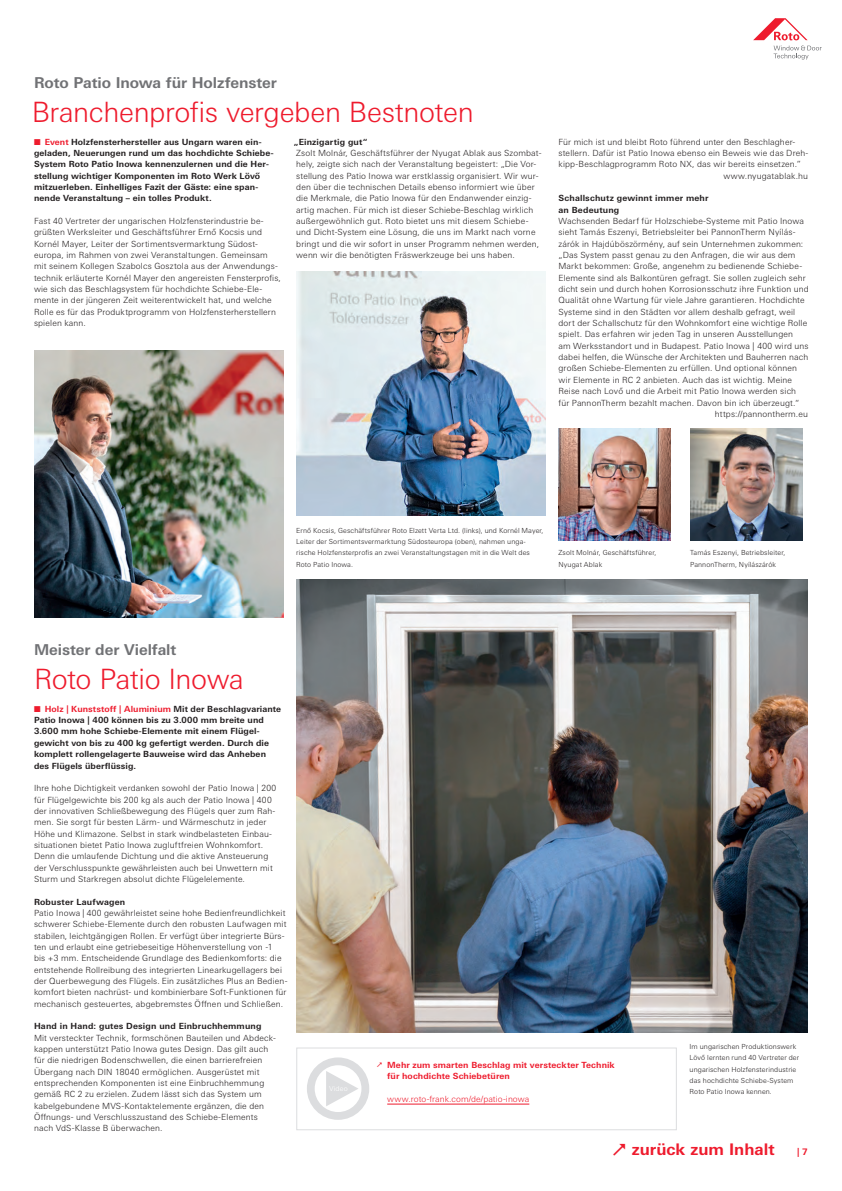
<style>
.page{position:relative;width:842px;height:1191px;background:#fff}
.page>*{position:absolute;margin:0;border:0;box-sizing:border-box;transform-origin:0 0}
.t1{font:300 28px "Univers Next W1 G";letter-spacing:-.015em;color:#ee1b2d}
.t2{font:700 16px "Univers Next W1 G";color:#ee1b2d}
.t3{font:700 15px "Univers Next W1 G";letter-spacing:-.005em;color:#717275}
.t4{font:700 9px "Univers Next W1 G";color:#ee1b2d}
.t5{font:300 8.5px/11.3px "Univers Next W1 G";letter-spacing:.02em;color:#231f20}
.t6{font:700 8.5px/11.3px "Univers Next W1 G";letter-spacing:.01em;color:#231f20}
.t7{font:700 8.5px/11.3px "Univers Next W1 G";letter-spacing:.01em;color:#ee1b2d}
.t8{font:300 8.5px "Univers Next W1 G";letter-spacing:.01em;color:#ee1b2d}
.t9{font:300 7px/11.3px "Univers Next W1 G";letter-spacing:.015em;color:#231f20}
.s1{color:#ee1b2d}
</style>
<div class="page">
<svg style="left:773px;top:46px;width:49px;height:14px"></svg>
<svg style="left:753px;top:18px;width:55px;height:22px"></svg>
<img style="left:690px;top:428px;width:112px;height:112px">
<hr style="left:387px;top:1104px;width:142px;height:1px;background:#ee1b2d">
<img style="left:558px;top:428px;width:113px;height:112px">
<img style="left:296px;top:579px;width:512px;height:453px">
<img style="left:296px;top:272px;width:250px;height:244px">
<img style="left:34px;top:350px;width:249px;height:267px">
<svg style="left:307px;top:1057px;width:62px;height:62px"></svg>
<div style="left:296px;top:1047px;width:381px;height:83px;border:1px solid #dcdddf"></div>
<h3 class="t3" style="left:34px;top:74px;width:244px">Roto Patio Inowa für Holzfenster</h3>
<h1 class="t1" style="left:32px;top:96px;width:444px">Branchenprofis vergeben Bestnoten</h1>
<p class="t6" style="left:34px;top:136px;width:241px"><span class="s1">■ Event</span> Holzfensterhersteller aus Ungarn waren ein&shy;geladen, Neuerungen rund um das hochdichte Schiebe-System Roto Patio Inowa kennenzulernen und die Her&shy;stellung wichtiger Komponenten im Roto Werk Lövő mitzuerleben. Einhelliges Fazit der Gäste: eine span&shy;nende Veranstaltung – ein tolles Produkt.</p>
<p class="t5" style="left:34px;top:215px;width:248px">Fast 40 Vertreter der ungarischen Holzfensterindustrie be&shy;grüßten Werksleiter und Geschäftsführer Ernő Kocsis und Kornél Mayer, Leiter der Sortimentsvermarktung Südost&shy;europa, im Rahmen von zwei Veranstaltungen. Gemeinsam mit seinem Kollegen Szabolcs Gosztola aus der Anwendungs&shy;technik erläuterte Kornél Mayer den angereisten Fensterprofis, wie sich das Beschlagsystem für hochdichte Schiebe-Ele&shy;mente in der jüngeren Zeit weiterentwickelt hat, und welche Rolle es für das Produktprogramm von Holzfensterherstellern spielen kann.</p>
<p class="t6" style="left:294px;top:136px;width:75px">„Einzigartig gut“</p>
<p class="t5" style="left:296px;top:147px;width:247px">Zsolt Molnár, Geschäftsführer der Nyugat Ablak aus Szombat&shy;hely, zeigte sich nach der Veranstaltung begeistert: „Die Vor&shy;stellung des Patio Inowa war erstklassig organisiert. Wir wur&shy;den über die technischen Details ebenso informiert wie über die Merkmale, die Patio Inowa für den Endanwender einzig&shy;artig machen. Für mich ist dieser Schiebe-Beschlag wirklich außergewöhnlich gut. Roto bietet uns mit diesem Schiebe&shy;und Dicht-System eine Lösung, die uns im Markt nach vorne bringt und die wir sofort in unser Programm nehmen werden, wenn wir die benötigten Fräswerkzeuge bei uns haben.</p>
<p class="t5" style="left:558px;top:136px;width:238px">Für mich ist und bleibt Roto führend unter den Beschlagher-</p>
<p class="t5" style="left:558px;top:147px;width:251px">stellern. Dafür ist Patio Inowa ebenso ein Beweis wie das Dreh-</p>
<p class="t5" style="left:558px;top:159px;width:244px">kipp-Beschlagprogramm Roto NX, das wir bereits einsetzen.”</p>
<p class="t5" style="left:723px;top:170px;width:86px">www.nyugatablak.hu</p>
<p class="t6" style="left:558px;top:193px;width:152px">Schallschutz gewinnt immer mehr an Bedeutung</p>
<p class="t5" style="left:558px;top:215px;width:247px">Wachsenden Bedarf für Holzschiebe-Systeme mit Patio Inowa</p>
<p class="t5" style="left:558px;top:227px;width:239px">sieht Tamás Eszenyi, Betriebsleiter bei PannonTherm Nyílás-</p>
<p class="t5" style="left:558px;top:238px;width:246px">zárók in Hajdúböszörmény, auf sein Unternehmen zukommen:</p>
<p class="t5" style="left:558px;top:249px;width:238px">„Das System passt genau zu den Anfragen, die wir aus dem</p>
<p class="t5" style="left:558px;top:261px;width:245px">Markt bekommen: Große, angenehm zu bedienende Schiebe-</p>
<p class="t5" style="left:558px;top:272px;width:249px">Elemente sind als Balkontüren gefragt. Sie sollen zugleich sehr</p>
<p class="t5" style="left:558px;top:283px;width:252px">dicht sein und durch hohen Korrosionsschutz ihre Funktion und</p>
<p class="t5" style="left:558px;top:295px;width:248px">Qualität ohne Wartung für viele Jahre garantieren. Hochdichte</p>
<p class="t5" style="left:558px;top:306px;width:238px">Systeme sind in den Städten vor allem deshalb gefragt, weil</p>
<p class="t5" style="left:558px;top:317px;width:250px">dort der Schallschutz für den Wohnkomfort eine wichtige Rolle</p>
<p class="t5" style="left:558px;top:329px;width:236px">spielt. Das erfahren wir jeden Tag in unseren Ausstellungen</p>
<p class="t5" style="left:558px;top:340px;width:252px">am Werksstandort und in Budapest. Patio Inowa | 400 wird uns</p>
<p class="t5" style="left:558px;top:351px;width:251px">dabei helfen, die Wünsche der Architekten und Bauherren nach</p>
<p class="t5" style="left:558px;top:363px;width:240px">großen Schiebe-Elementen zu erfüllen. Und optional können</p>
<p class="t5" style="left:558px;top:374px;width:235px">wir Elemente in RC 2 anbieten. Auch das ist wichtig. Meine</p>
<p class="t5" style="left:558px;top:385px;width:239px">Reise nach Lovő und die Arbeit mit Patio Inowa werden sich</p>
<p class="t5" style="left:558px;top:397px;width:242px">für PannonTherm bezahlt machen. Davon bin ich überzeugt.“</p>
<p class="t5" style="left:715px;top:408px;width:95px">https://pannontherm.eu</p>
<h3 class="t3" style="left:34px;top:640px;width:144px">Meister der Vielfalt</h3>
<h1 class="t1" style="left:34px;top:663px;width:211px">Roto Patio Inowa</h1>
<p class="t9" style="left:296px;top:524px;width:249px">Ernő Kocsis, Geschäftsführer Roto Elzett Verta Ltd. (links), und Kornél Mayer, Leiter der Sortimentsvermarktung Südosteuropa (oben), nahmen unga&shy;rische Holzfensterprofis an zwei Veranstaltungstagen mit in die Welt des Roto Patio Inowa.</p>
<p class="t9" style="left:558px;top:547px;width:99px">Zsolt Molnár, Geschäftsführer,<br>Nyugat Ablak</p>
<p class="t9" style="left:690px;top:547px;width:97px">Tamás Eszenyi, Betriebsleiter,<br>PannonTherm, Nyílászárók</p>
<p class="t6" style="left:34px;top:703px;width:249px"><span class="s1">■ Holz | Kunststoff | Aluminium</span> Mit der Beschlagvariante Patio Inowa | 400 können bis zu 3.000 mm breite und 3.600 mm hohe Schiebe-Elemente mit einem Flügel&shy;gewicht von bis zu 400 kg gefertigt werden. Durch die komplett rollengelagerte Bauweise wird das Anheben des Flügels überflüssig.</p>
<p class="t5" style="left:34px;top:782px;width:244px">Ihre hohe Dichtigkeit verdanken sowohl der Patio Inowa | 200 für Flügelgewichte bis 200 kg als auch der Patio Inowa | 400 der innovativen Schließbewegung des Flügels quer zum Rah&shy;men. Sie sorgt für besten Lärm- und Wärmeschutz in jeder Höhe und Klimazone. Selbst in stark windbelasteten Einbau&shy;situationen bietet Patio Inowa zugluftfreien Wohnkomfort.<br>Denn die umlaufende Dichtung und die aktive Ansteuerung der Verschlusspunkte gewährleisten auch bei Unwettern mit Sturm und Starkregen absolut dichte Flügelelemente.</p>
<p class="t6" style="left:34px;top:896px;width:93px">Robuster Laufwagen</p>
<p class="t5" style="left:34px;top:907px;width:255px">Patio Inowa | 400 gewährleistet seine hohe Bedienfreundlichkeit schwerer Schiebe-Elemente durch den robusten Laufwagen mit stabilen, leichtgängigen Rollen. Er verfügt über integrierte Bürs&shy;ten und erlaubt eine getriebeseitige Höhenverstellung von -1<br>bis +3 mm. Entscheidende Grundlage des Bedienkomforts: die entstehende Rollreibung des integrierten Linearkugellagers bei der Querbewegung des Flügels. Ein zusätzliches Plus an Bedien&shy;komfort bieten nachrüst- und kombinierbare Soft-Funktionen für mechanisch gesteuertes, abgebremstes Öffnen und Schließen.</p>
<p class="t6" style="left:34px;top:1020px;width:229px">Hand in Hand: gutes Design und Einbruchhemmung</p>
<p class="t5" style="left:34px;top:1032px;width:243px">Mit versteckter Technik, formschönen Bauteilen und Abdeck&shy;kappen unterstützt Patio Inowa gutes Design. Das gilt auch für die niedrigen Bodenschwellen, die einen barrierefreien Übergang nach DIN 18040 ermöglichen. Ausgerüstet mit entsprechenden Komponenten ist eine Einbruchhemmung gemäß RC 2 zu erzielen. Zudem lässt sich das System um kabelgebundene MVS-Kontaktelemente ergänzen, die den Öffnungs- und Verschlusszustand des Schiebe-Elements nach VdS-Klasse B überwachen.</p>
<p class="t7" style="left:387px;top:1059px;width:229px">Mehr zum smarten Beschlag mit versteckter Technik für hochdichte Schiebetüren</p>
<p class="t8" style="left:387px;top:1094px;width:144px">www.roto-frank.com/de/patio-inowa</p>
<p class="t9" style="left:690px;top:1041px;width:111px">Im ungarischen Produktionswerk<br>Lövő lernten rund 40 Vertreter der ungarischen Holzfensterindustrie das hochdichte Schiebe-System<br>Roto Patio Inowa kennen.</p>
<h2 class="t2" style="left:632px;top:1139px;width:144px">zurück zum Inhalt</h2>
<p class="t4" style="left:797px;top:1146px;width:12px">| 7</p>
</div>
